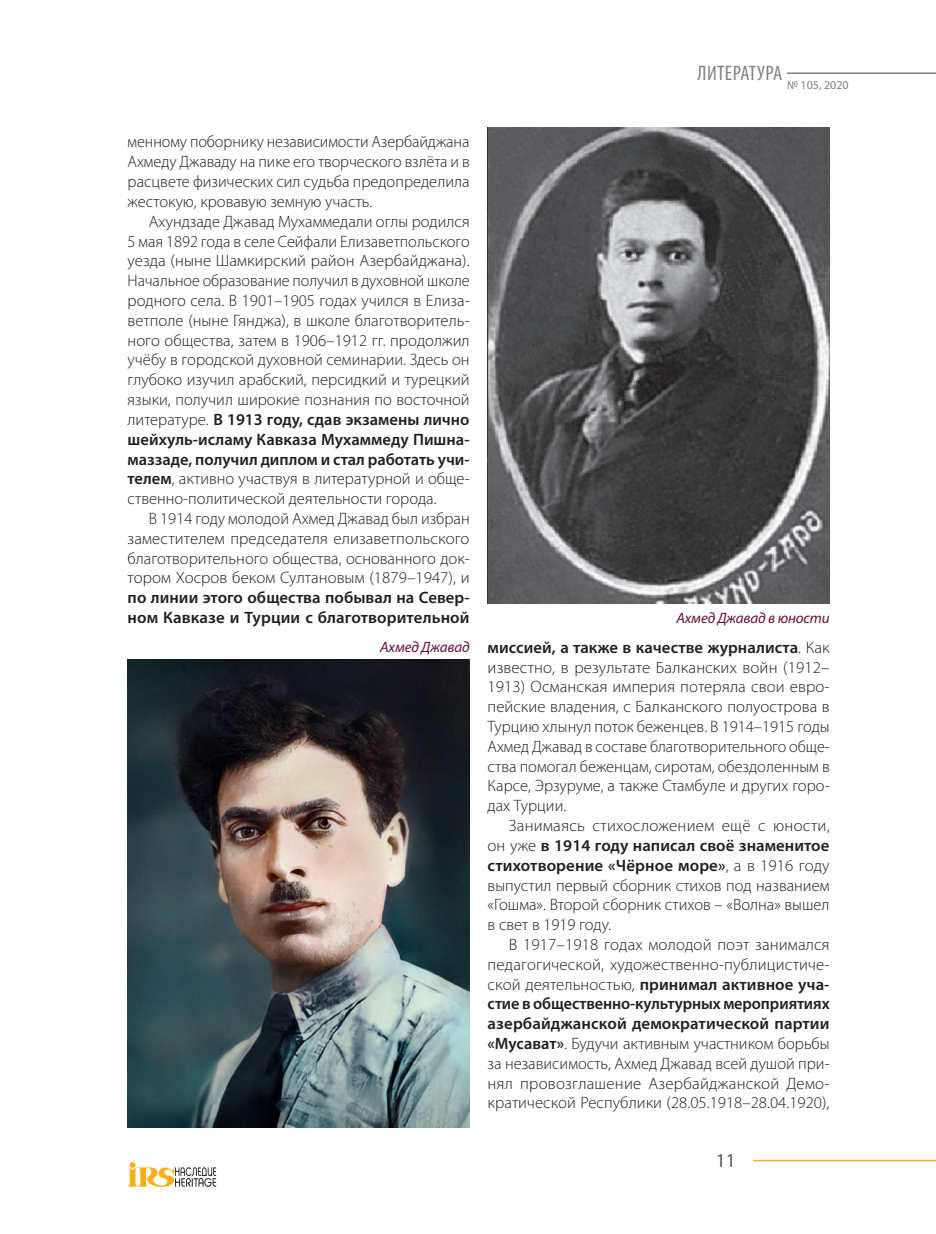
<style>
.page{position:relative;width:936px;height:1234px;background:#fff}
.page>*{position:absolute;margin:0;border:0;box-sizing:border-box;transform-origin:0 0}
.t1{font:condensed 21px "Myriad Pro";letter-spacing:.02em;color:#808285}
.t2{font:19.5px "Myriad Pro";color:#57585a}
.t3{font:300 16.5px/19.8px "Myriad Pro";color:#231f20;text-align:justify}
.t4{font:600 16.5px/19.8px "Myriad Pro";letter-spacing:.005em;color:#231f20}
.t5{font:italic 15px "Myriad Pro";letter-spacing:-.01em;color:#6c0e3c}
.t6{font:12px "Myriad Pro";color:#808285}
.s1{font-weight:600}
</style>
<div class="page">
<hr style="left:787px;top:72px;width:148px;height:2px;background:#808285">
<svg style="left:787px;top:72px;width:64px;height:2px"></svg>
<hr style="left:753px;top:1159px;width:182px;height:1px;background:#fbb033">
<svg style="left:128px;top:1161px;width:88px;height:25px"></svg>
<img style="left:128px;top:659px;width:341px;height:468px">
<img style="left:487px;top:128px;width:342px;height:475px">
<p class="t3" style="left:128px;top:132px;width:343px">менному поборнику независимости Азербайджана Ахмеду Джаваду на пике его творческого взлёта и в расцвете физических сил судьба предопределила жестокую, кровавую земную участь.</p>
<p class="t3" style="left:128px;top:211px;width:343px;text-indent:21px">Ахундзаде Джавад Мухаммедали оглы родился 5 мая 1892 года в селе Сейфали Елизаветпольского уезда (ныне Шамкирский район Азербайджана).<br>Начальное образование получил в духовной школе родного села. В 1901–1905 годах учился в Елиза&shy;ветполе (ныне Гянджа), в школе благотворитель&shy;ного общества, затем в 1906–1912 гг. продолжил учёбу в городской духовной семинарии. Здесь он глубоко изучил арабский, персидкий и турецкий языки, получил широкие познания по восточной литературе. <span class="s1">В 1913 году, сдав экзамены лично шейхуль-исламу Кавказа Мухаммеду Пишна&shy;маззаде, получил диплом и стал работать учи&shy;телем</span>, активно участвуя в литературной и обще&shy;ственно-политической деятельности города.</p>
<p class="t3" style="left:128px;top:508px;width:343px;text-indent:21px">В 1914 году молодой Ахмед Джавад был избран заместителем председателя елизаветпольского благотворительного общества, основанного док&shy;тором Хосров беком Султановым (1879–1947), и</p>
<p class="t4" style="left:128px;top:587px;width:343px">по линии этого общества побывал на Север&shy;ном Кавказе и Турции с благотворительной</p>
<p class="t5" style="left:380px;top:638px;width:91px">Ахмед Джавад</p>
<p class="t1" style="left:697px;top:60px;width:86px">ЛИТЕРАТУРА</p>
<p class="t6" style="left:787px;top:78px;width:63px">№ 105, 2020</p>
<p class="t5" style="left:676px;top:608px;width:155px">Ахмед Джавад в юности</p>
<p class="t3" style="left:487px;top:637px;width:343px"><span class="s1">миссией, а также в качестве журналиста</span>. Как известно, в результате Балканских войн (1912– 1913) Османская империя потеряла свои евро&shy;пейские владения, с Балканского полуострова в Турцию хлынул поток беженцев. В 1914–1915 годы Ахмед Джавад в составе благотворительного обще&shy;ства помогал беженцам, сиротам, обездоленным в Карсе, Эрзуруме, а также Стамбуле и других горо&shy;дах Турции.</p>
<p class="t3" style="left:487px;top:815px;width:343px;text-indent:21px">Занимаясь стихосложением ещё с юности, он уже <span class="s1">в 1914 году написал своё знаменитое стихотворение «Чёрное море»</span>, а в 1916 году выпустил первый сборник стихов под названием «Гошма». Второй сборник стихов – «Волна» вышел в свет в 1919 году.</p>
<p class="t3" style="left:487px;top:934px;width:343px;text-indent:21px">В 1917–1918 годах молодой поэт занимался педагогической, художественно-публицистиче&shy;ской деятельностью, <span class="s1">принимал активное уча&shy;стие в общественно-культурных мероприятиях азербайджанской демократической партии «Мусават»</span>. Будучи активным участником борьбы за независимость, Ахмед Джавад всей душой при&shy;нял провозглашение Азербайджанской Демо&shy;кратической Республики (28.05.1918–28.04.1920),</p>
<p class="t2" style="left:715px;top:1147px;width:22px">11</p>
</div>
